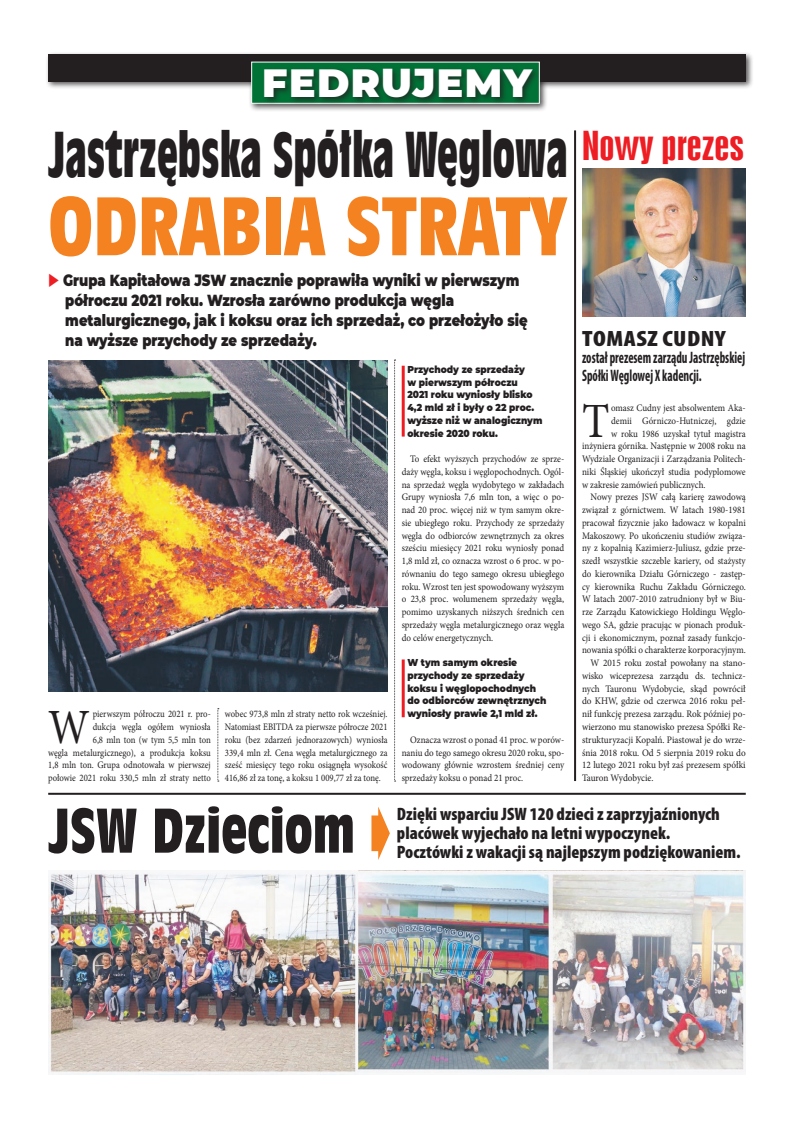
<style>
.page{position:relative;width:794px;height:1134px;background:#fff}
.page>*{position:absolute;margin:0;border:0;box-sizing:border-box;transform-origin:0 0}
.tytul_maly{font:77.9px "Incised 901 Bd Cn EU";color:#f58220;scale:1.11 1}
.tytul_maly-2{font:60.3px "Incised 901 Bd Cn EU";color:#231f20;scale:.82 1}
.tytul_maly-3{font:59.3px "Incised 901 Bd Cn EU";color:#231f20;scale:1.04 1}
.Tekst{font:49.2px "Minion Pro";color:#231f20;scale:.87 1}
.Tekst-2{font:49.2px "Minion Pro";color:#231f20;scale:.9 1}
.Tekst-3{font:900 39.3px "Montserrat";letter-spacing:.035em;color:#fff}
.Tekst-4{font:37.4px "Swis 924 EU";color:#ee1d23;scale:1.25 1}
.Tekst-5{font:900 condensed 22.2px "Myriad Pro";letter-spacing:.02em;color:#231f20;scale:1.16 1}
.Tekst-6{font:900 condensed 18px "Myriad Pro";color:#231f20}
.Tekst-7{font:700 condensed 16.6px/17.7px "Myriad Pro";color:#231f20;scale:.75 1}
.Tekst-8{font:900 16px/20px "Montserrat";color:#231f20;scale:.82 1}
.Tekst-9{font:10px/12.8px "Minion Pro";color:#231f20;text-align:justify;scale:.9 1}
.Tekst-10{font:10px/12.8px "Minion Pro";color:#231f20;text-align:right;scale:.87 1}
.Tekst-11{font:10px/12.8px "Minion Pro";color:#231f20;text-align:justify;scale:.92 1}
.t1{font:900 10px/12.8px "Montserrat";color:#231f20;scale:.9 1}
.s1{color:#ee1d23}
</style>
<div class="page">
<div style="left:46px;top:51px;width:708px;height:39px;background:#231f20;opacity:.75"></div>
<div style="left:48px;top:54px;width:698px;height:27px;background:#231f20"></div>
<div style="left:248px;top:59px;width:300px;height:53px;background:#231f20;opacity:.75"></div>
<div style="left:251px;top:62px;width:289px;height:42px;background:#007236"></div>
<div style="left:262px;top:66px;width:278px;height:39px;background:#231f20;opacity:.75"></div>
<img style="left:358px;top:870px;width:388px;height:204px">
<img style="left:48px;top:870px;width:310px;height:204px">
<svg style="left:371px;top:807px;width:19px;height:53px"></svg>
<hr style="left:48px;top:793px;width:698px;height:2px;background:#231f20">
<img style="left:48px;top:360px;width:339px;height:332px">
<hr style="left:402px;top:659px;width:3px;height:58px;background:#ee1d23">
<hr style="left:402px;top:366px;width:3px;height:71px;background:#ee1d23">
<hr style="left:574px;top:130px;width:2px;height:651px;background:#231f20">
<img style="left:582px;top:169px;width:164px;height:148px">
<svg style="left:218px;top:708px;width:1px;height:74px"></svg>
<svg style="left:394px;top:360px;width:1px;height:422px"></svg>
<p class="Tekst-3" style="left:262px;top:53px;width:271px">FEDRUJEMY</p>
<p class="tytul_maly-2" style="left:48px;top:119px;width:635px">Jastrzębska Spółka Węglowa</p>
<p class="tytul_maly" style="left:48px;top:180px;width:468px">ODRABIA STRATY</p>
<p class="Tekst-8" style="left:65px;top:270px;width:565px;text-indent:-17px"><span class="s1">◆</span> Grupa Kapitałowa JSW znacznie poprawiła wyniki w pierwszym półroczu 2021 roku. Wzrosła zarówno produkcja węgla metalurgicznego, jak i koksu oraz ich sprzedaż, co przełożyło się na wyższe przychody ze sprzedaży.</p>
<p class="Tekst-4" style="left:582px;top:123px;width:131px">Nowy prezes</p>
<p class="Tekst-5" style="left:582px;top:324px;width:125px">TOMASZ CUDNY</p>
<p class="Tekst-7" style="left:582px;top:349px;width:219px">został prezesem zarządu Jastrzębskiej<br>Spółki Węglowej X kadencji.</p>
<p class="t1" style="left:407px;top:362px;width:152px">Przychody ze sprzedaży<br>w pierwszym półroczu<br>2021 roku wyniosły blisko<br>4,2 mld zł i były o 22 proc. wyższe niż w analogicznym okresie 2020 roku.</p>
<p class="Tekst-9" style="left:402px;top:453px;width:182px;text-indent:9px">To efekt wyższych przychodów ze sprze&shy;daży węgla, koksu i węglopochodnych. Ogól&shy;na sprzedaż węgla wydobytego w zakładach Grupy wyniosła 7,6 mln ton, a więc o po&shy;nad 20 proc. więcej niż w tym samym okre&shy;sie ubiegłego roku. Przychody ze sprzedaży węgla do odbiorców zewnętrznych za okres sześciu miesięcy 2021 roku wyniosły ponad 1,8 mld zł, co oznacza wzrost o 6 proc. w po&shy;równaniu do tego samego okresu ubiegłego roku. Wzrost ten jest spowodowany wyższym o 23,8 proc. wolumenem sprzedaży węgla, pomimo uzyskanych niższych średnich cen sprzedaży węgla metalurgicznego oraz węgla do celów energetycznych.</p>
<p class="t1" style="left:407px;top:656px;width:156px">W tym samym okresie przychody ze sprzedaży koksu i węglopochodnych do odbiorców zewnętrznych wyniosły prawie 2,1 mld zł.</p>
<p class="Tekst-9" style="left:402px;top:733px;width:182px;text-indent:9px">Oznacza wzrost o ponad 41 proc. w porów&shy;naniu do tego samego okresu 2020 roku, spo&shy;wodowany głównie wzrostem średniej ceny sprzedaży koksu o ponad 21 proc.</p>
<p class="Tekst-6" style="left:397px;top:802px;width:324px">Dzięki wsparciu JSW 120 dzieci z zaprzyjaźnionych</p>
<p class="Tekst-6" style="left:397px;top:821px;width:275px">placówek wyjechało na letni wypoczynek.</p>
<p class="Tekst-2" style="left:582px;top:388px;width:32px">T</p>
<p class="Tekst-9" style="left:611px;top:401px;width:151px">omasz Cudny jest absolwentem Aka-</p>
<p class="Tekst-9" style="left:611px;top:414px;width:151px">demii Górniczo-Hutniczej, gdzie</p>
<p class="Tekst-9" style="left:611px;top:427px;width:151px">w roku 1986 uzyskał tytuł magistra</p>
<p class="Tekst-9" style="left:582px;top:440px;width:183px">inżyniera górnika. Następnie w 2008 roku na</p>
<p class="Tekst-9" style="left:582px;top:453px;width:183px">Wydziale Organizacji i Zarządzania Politech-</p>
<p class="Tekst-9" style="left:582px;top:465px;width:183px">niki Śląskiej ukończył studia podyplomowe</p>
<p class="Tekst-9" style="left:582px;top:478px;width:139px">w zakresie zamówień publicznych.</p>
<p class="Tekst-9" style="left:582px;top:491px;width:183px;text-indent:9px">Nowy prezes JSW całą karierę zawodową związał z górnictwem. W latach 1980-1981 pracował fizycznie jako ładowacz w kopalni Makoszowy. Po ukończeniu studiów związa&shy;ny z kopalnią Kazimierz-Juliusz, gdzie prze&shy;szedł wszystkie szczeble kariery, od stażysty do kierownika Działu Górniczego - zastęp&shy;cy kierownika Ruchu Zakładu Górniczego.<br>W latach 2007-2010 zatrudniony był w Biu&shy;rze Zarządu Katowickiego Holdingu Węglo&shy;wego SA, gdzie pracując w pionach produk&shy;cji i ekonomicznym, poznał zasady funkcjo&shy;nowania spółki o charakterze korporacyjnym.</p>
<p class="Tekst-11" style="left:582px;top:657px;width:179px;text-indent:9px">W 2015 roku został powołany na stano&shy;wisko wiceprezesa zarządu ds. technicz&shy;nych Tauronu Wydobycie, skąd powrócił do KHW, gdzie od czerwca 2016 roku peł&shy;nił funkcję prezesa zarządu. Rok później po&shy;wierzono mu stanowisko prezesa Spółki Re&shy;strukturyzacji Kopalń. Piastował je do wrze&shy;śnia 2018 roku. Od 5 sierpnia 2019 roku do 12 lutego 2021 roku był zaś prezesem spółki Tauron Wydobycie.</p>
<p class="Tekst-10" style="left:48px;top:708px;width:188px">pierwszym półroczu 2021 r. pro-<br>dukcja węgla ogółem wyniosła<br>6,8 mln ton (w tym 5,5 mln ton<br>węgla metalurgicznego), a produkcja koksu 1,8 mln ton. Grupa odnotowała w pierwszej połowie 2021 roku 330,5 mln zł straty netto</p>
<p class="Tekst-10" style="left:225px;top:708px;width:188px;text-align:justify">wobec 973,8 mln zł straty netto rok wcześniej.<br>Natomiast EBITDA za pierwsze półrocze 2021 roku (bez zdarzeń jednorazowych) wyniosła 339,4 mln zł. Cena węgla metalurgicznego za sześć miesięcy tego roku osiągnęła wysokość 416,86 zł za tonę, a koksu 1 009,77 zł za tonę.</p>
<p class="Tekst" style="left:48px;top:694px;width:49px">W</p>
<p class="tytul_maly-3" style="left:48px;top:795px;width:296px">JSW Dzieciom</p>
<p class="Tekst-6" style="left:397px;top:840px;width:345px">Pocztówki z wakacji są najlepszym podziękowaniem.</p>
</div>
